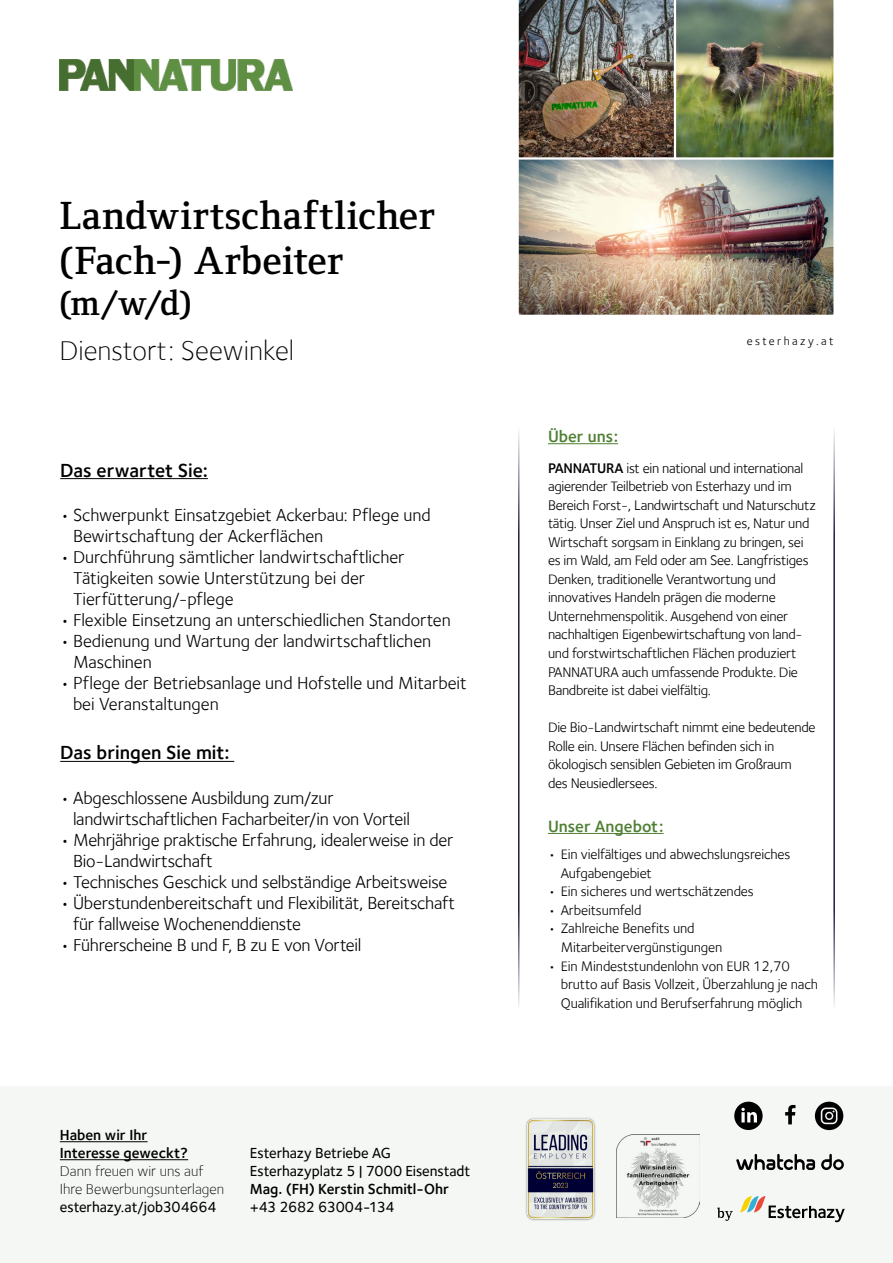
<style>
.page{position:relative;width:893px;height:1263px;background:#fff}
.page>*{position:absolute;margin:0;border:0;box-sizing:border-box;transform-origin:0 0}
.t1{font:40.5px/45px "Foundry Form Serif Demi EHZY";letter-spacing:.01em;color:#000}
.t2{font:36px "Foundry Form Serif Demi EHZY";color:#000}
.t3{font:300 28.5px "Foundry Sterling";color:#000}
.t4{font:600 19.5px "Foundry Sterling";color:#000}
.t5{font:18px/21px "Foundry Sterling";letter-spacing:-.01em;color:#000}
.t6{font:600 16.8px "Foundry Sterling";color:#4e7f33}
.t7{font:500 15px/18px "Foundry Sterling";letter-spacing:-.005em;color:#000}
.t8{font:600 15px/18px "Foundry Sterling";color:#000}
.t9{font:300 15px/18px "Foundry Sterling";color:#000}
.t10{font:500 15px "Foundry Sterling";letter-spacing:-.03em;color:#000}
.t11{font:14.4px/18.6px "Foundry Sterling";letter-spacing:-.02em;color:#000}
.t12{font:12px "Foundry Sterling";letter-spacing:.2em;color:#000}
.s1{font-family:"Foundry Sterling Demi CE"}
</style>
<div class="page">
<div style="left:0;top:1086px;width:893px;height:177px;background:#f4f7f3"></div>
<img style="left:60px;top:60px;width:233px;height:31px">
<hr style="left:60px;top:478px;width:148px;height:1px;background:#000">
<hr style="left:60px;top:761px;width:174px;height:1px;background:#000">
<hr style="left:548px;top:443px;width:70px;height:1px;background:#4e7f33">
<hr style="left:548px;top:833px;width:116px;height:1px;background:#4e7f33">
<img style="left:518px;top:161px;width:316px;height:154px">
<img style="left:518px;top:0;width:316px;height:161px">
<hr style="left:60px;top:1141px;width:88px;height:1px;background:#000">
<hr style="left:60px;top:1159px;width:128px;height:1px;background:#000">
<img style="left:526px;top:1118px;width:70px;height:103px">
<svg style="left:785px;top:1105px;width:10px;height:19px"></svg>
<div style="left:734px;top:1102px;width:29px;height:28px;background:#000;border-radius:50%"></div>
<svg style="left:741px;top:1108px;width:16px;height:14px"></svg>
<svg style="left:815px;top:1102px;width:28px;height:28px"></svg>
<svg style="left:736px;top:1154px;width:79px;height:16px"></svg>
<svg style="left:821px;top:1154px;width:23px;height:16px"></svg>
<svg style="left:717px;top:1207px;width:16px;height:14px"></svg>
<svg style="left:740px;top:1196px;width:105px;height:26px"></svg>
<img style="left:616px;top:1134px;width:84px;height:84px">
<hr style="left:518px;top:423px;width:1px;height:585px;background:#271a42">
<hr style="left:833px;top:423px;width:2px;height:585px;background:#271a42">
<h1 class="t1" style="left:59px;top:193px;width:376px">Landwirtschaftlicher (Fach-) Arbeiter</h1>
<h2 class="t2" style="left:59px;top:282px;width:134px">(m/w/d)</h2>
<h3 class="t3" style="left:59px;top:334px;width:236px">Dienstort: Seewinkel</h3>
<h3 class="t4" style="left:60px;top:459px;width:149px">Das erwartet Sie:</h3>
<p class="t5" style="left:73px;top:504px;width:359px;text-indent:-13px">• Schwerpunkt Einsatzgebiet Ackerbau: Pflege und<br>Bewirtschaftung der Ackerflächen</p>
<p class="t5" style="left:73px;top:546px;width:333px;text-indent:-13px">• Durchführung sämtlicher landwirtschaftlicher<br>Tätigkeiten sowie Unterstützung bei der<br>Tierfütterung/-pflege</p>
<p class="t5" style="left:60px;top:609px;width:392px">• Flexible Einsetzung an unterschiedlichen Standorten</p>
<p class="t5" style="left:73px;top:630px;width:360px;text-indent:-13px">• Bedienung und Wartung der landwirtschaftlichen<br>Maschinen</p>
<p class="t5" style="left:73px;top:672px;width:395px;text-indent:-13px">• Pflege der Betriebsanlage und Hofstelle und Mitarbeit bei Veranstaltungen</p>
<h3 class="t4" style="left:60px;top:741px;width:171px">Das bringen Sie mit:</h3>
<p class="t5" style="left:73px;top:787px;width:339px;text-indent:-13px">• Abgeschlossene Ausbildung zum/zur landwirtschaftlichen Facharbeiter/in von Vorteil</p>
<p class="t5" style="left:73px;top:829px;width:382px;text-indent:-13px">• Mehrjährige praktische Erfahrung, idealerweise in der<br>Bio-Landwirtschaft</p>
<p class="t5" style="left:60px;top:871px;width:389px">• Technisches Geschick und selbständige Arbeitsweise</p>
<p class="t5" style="left:73px;top:892px;width:384px;text-indent:-13px">• Überstundenbereitschaft und Flexibilität, Bereitschaft für fallweise Wochenenddienste</p>
<p class="t5" style="left:60px;top:934px;width:303px">• Führerscheine B und F, B zu E von Vorteil</p>
<p class="t8" style="left:60px;top:1126px;width:130px">Haben wir Ihr<br>Interesse geweckt?</p>
<p class="t9" style="left:60px;top:1162px;width:166px">Dann freuen wir uns auf<br>Ihre Bewerbungsunterlagen</p>
<p class="t7" style="left:60px;top:1198px;width:158px">esterhazy.at/job304664</p>
<p class="t7" style="left:250px;top:1144px;width:222px">Esterhazy Betriebe AG<br>Esterhazyplatz 5 | 7000 Eisenstadt</p>
<p class="t8" style="left:250px;top:1180px;width:201px">Mag. (FH) Kerstin Schmitl-Ohr</p>
<p class="t10" style="left:250px;top:1198px;width:146px">+43 2682 63004-134</p>
<p class="t12" style="left:747px;top:334px;width:88px">esterhazy.at</p>
<p class="t6" style="left:548px;top:426px;width:72px">Über uns:</p>
<p class="t11" style="left:548px;top:458px;width:270px"><span class="s1">PANNATURA</span> ist ein national und international agierender Teilbetrieb von Esterhazy und im Bereich Forst-, Landwirtschaft und Naturschutz tätig. Unser Ziel und Anspruch ist es, Natur und Wirtschaft sorgsam in Einklang zu bringen, sei es im Wald, am Feld oder am See. Langfristiges Denken, traditionelle Verantwortung und innovatives Handeln prägen die moderne Unternehmenspolitik. Ausgehend von einer nachhaltigen Eigenbewirtschaftung von land&shy;und forstwirtschaftlichen Flächen produziert PANNATURA auch umfassende Produkte. Die Bandbreite ist dabei vielfältig.</p>
<p class="t11" style="left:548px;top:718px;width:269px">Die Bio-Landwirtschaft nimmt eine bedeutende Rolle ein. Unsere Flächen befinden sich in ökologisch sensiblen Gebieten im Großraum<br>des Neusiedlersees.</p>
<p class="t6" style="left:548px;top:816px;width:117px">Unser Angebot:</p>
<p class="t11" style="left:561px;top:845px;width:231px;text-indent:-13px">• Ein vielfältiges und abwechslungsreiches<br>Aufgabengebiet</p>
<p class="t11" style="left:548px;top:882px;width:207px">• Ein sicheres und wertschätzendes</p>
<p class="t11" style="left:548px;top:901px;width:95px">• Arbeitsumfeld</p>
<p class="t11" style="left:561px;top:919px;width:163px;text-indent:-13px">• Zahlreiche Benefits und<br>Mitarbeitervergünstigungen</p>
<p class="t11" style="left:561px;top:956px;width:259px;text-indent:-13px">• Ein Mindeststundenlohn von EUR 12,70 brutto auf Basis Vollzeit, Überzahlung je nach<br>Qualifikation und Berufserfahrung möglich</p>
</div>
